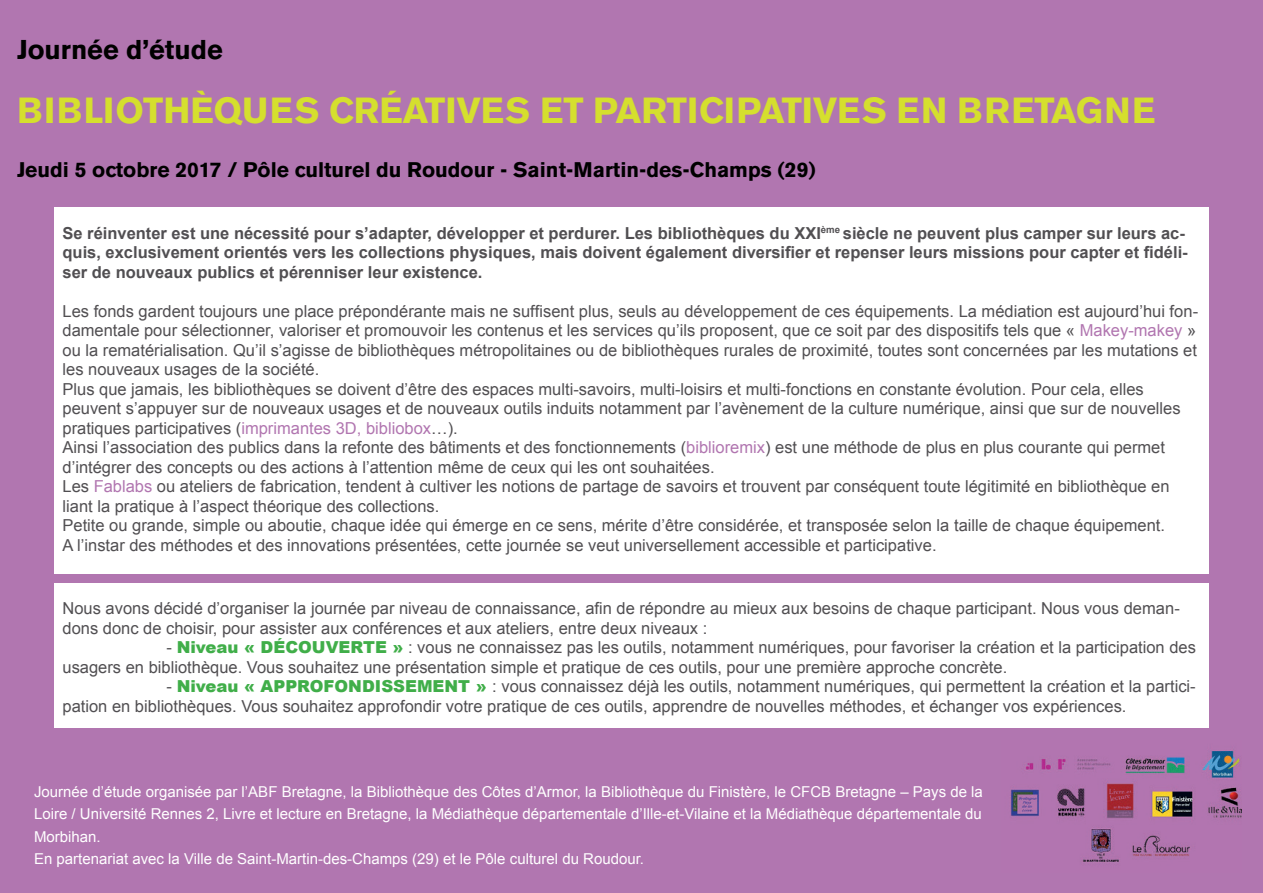
<style>
.page{position:relative;width:1263px;height:893px;background:#b176b0}
.page>*{position:absolute;margin:0;border:0;box-sizing:border-box;transform-origin:0 0}
.t1{font:700 36px "Akzidenz Grotesk BE";color:#d5df2e}
.t2{font:700 27px "Akzidenz Grotesk BE";color:#000}
.t3{font:700 21px "Akzidenz Grotesk BE";color:#000}
.t4{font:16.5px/19.5px "Arial";color:#514f52}
.t5{font:700 16.5px/19.5px "Arial";color:#514f52}
.t6{font:15px/22.5px "Arial";color:#fff;text-align:justify}
.s1{color:#b176b0}
.s2{font-weight:900;color:#40ae49}
</style>
<div class="page">
<div style="left:54px;top:208px;width:1155px;height:366px;background:#fff"></div>
<div style="left:54px;top:583px;width:1155px;height:144px;background:#fff"></div>
<img style="left:1011px;top:750px;width:231px;height:112px">
<p class="t2" style="left:17px;top:34px;width:207px">Journée d’étude</p>
<p class="t1" style="left:17px;top:90px;width:1140px">BIBLIOTHÈQUES CRÉATIVES ET PARTICIPATIVES EN BRETAGNE</p>
<p class="t3" style="left:17px;top:158px;width:800px">Jeudi 5 octobre 2017 / Pôle culturel du Roudour - Saint-Martin-des-Champs (29)</p>
<p class="t5" style="left:63px;top:224px;width:1127px">Se réinventer est une nécessité pour s’adapter, développer et perdurer. Les bibliothèques du XXI<sup>ème</sup> siècle ne peuvent plus camper sur leurs ac&shy;quis, exclusivement orientés vers les collections physiques, mais doivent également diversifier et repenser leurs missions pour capter et fidéli&shy;ser de nouveaux publics et pérenniser leur existence.</p>
<p class="t4" style="left:63px;top:301px;width:1137px">Les fonds gardent toujours une place prépondérante mais ne suffisent plus, seuls au développement de ces équipements. La médiation est aujourd’hui fon&shy;damentale pour sélectionner, valoriser et promouvoir les contenus et les services qu’ils proposent, que ce soit par des dispositifs tels que « <span class="s1">Makey-makey</span> » ou la rematérialisation. Qu’il s’agisse de bibliothèques métropolitaines ou de bibliothèques rurales de proximité, toutes sont concernées par les mutations et les nouveaux usages de la société.</p>
<p class="t4" style="left:63px;top:379px;width:1119px">Plus que jamais, les bibliothèques se doivent d’être des espaces multi-savoirs, multi-loisirs et multi-fonctions en constante évolution. Pour cela, elles peuvent s’appuyer sur de nouveaux usages et de nouveaux outils induits notamment par l’avènement de la culture numérique, ainsi que sur de nouvelles pratiques participatives (<span class="s1">imprimantes 3D, bibliobox</span>…).</p>
<p class="t4" style="left:63px;top:438px;width:1104px">Ainsi l’association des publics dans la refonte des bâtiments et des fonctionnements (<span class="s1">biblioremix</span>) est une méthode de plus en plus courante qui permet d’intégrer des concepts ou des actions à l’attention même de ceux qui les ont souhaitées.</p>
<p class="t4" style="left:63px;top:477px;width:1109px">Les <span class="s1">Fablabs</span> ou ateliers de fabrication, tendent à cultiver les notions de partage de savoirs et trouvent par conséquent toute légitimité en bibliothèque en liant la pratique à l’aspect théorique des collections.</p>
<p class="t4" style="left:63px;top:516px;width:1104px">Petite ou grande, simple ou aboutie, chaque idée qui émerge en ce sens, mérite d’être considérée, et transposée selon la taille de chaque équipement.</p>
<p class="t4" style="left:63px;top:535px;width:875px">A l’instar des méthodes et des innovations présentées, cette journée se veut universellement accessible et participative.</p>
<p class="t4" style="left:63px;top:599px;width:1119px">Nous avons décidé d’organiser la journée par niveau de connaissance, afin de répondre au mieux aux besoins de chaque participant. Nous vous deman&shy;dons donc de choisir, pour assister aux conférences et aux ateliers, entre deux niveaux :</p>
<p class="t4" style="left:63px;top:638px;width:1135px;text-indent:104px">- <span class="s2">Niveau « DÉCOUVERTE »</span> : vous ne connaissez pas les outils, notamment numériques, pour favoriser la création et la participation des usagers en bibliothèque. Vous souhaitez une présentation simple et pratique de ces outils, pour une première approche concrète.</p>
<p class="t4" style="left:63px;top:677px;width:1135px;text-indent:104px">- <span class="s2">Niveau « APPROFONDISSEMENT »</span> : vous connaissez déjà les outils, notamment numériques, qui permettent la création et la partici&shy;pation en bibliothèques. Vous souhaitez approfondir votre pratique de ces outils, apprendre de nouvelles méthodes, et échanger vos expériences.</p>
<p class="t6" style="left:34px;top:780px;width:950px">Journée d’étude organisée par l’ABF Bretagne, la Bibliothèque des Côtes d’Armor, la Bibliothèque du Finistère, le CFCB Bretagne – Pays de la Loire / Université Rennes 2, Livre et lecture en Bretagne, la Médiathèque départementale d’Ille-et-Vilaine et la Médiathèque départementale du Morbihan.</p>
<p class="t6" style="left:34px;top:848px;width:612px">En partenariat avec la Ville de Saint-Martin-des-Champs (29) et le Pôle culturel du Roudour.</p>
</div>
